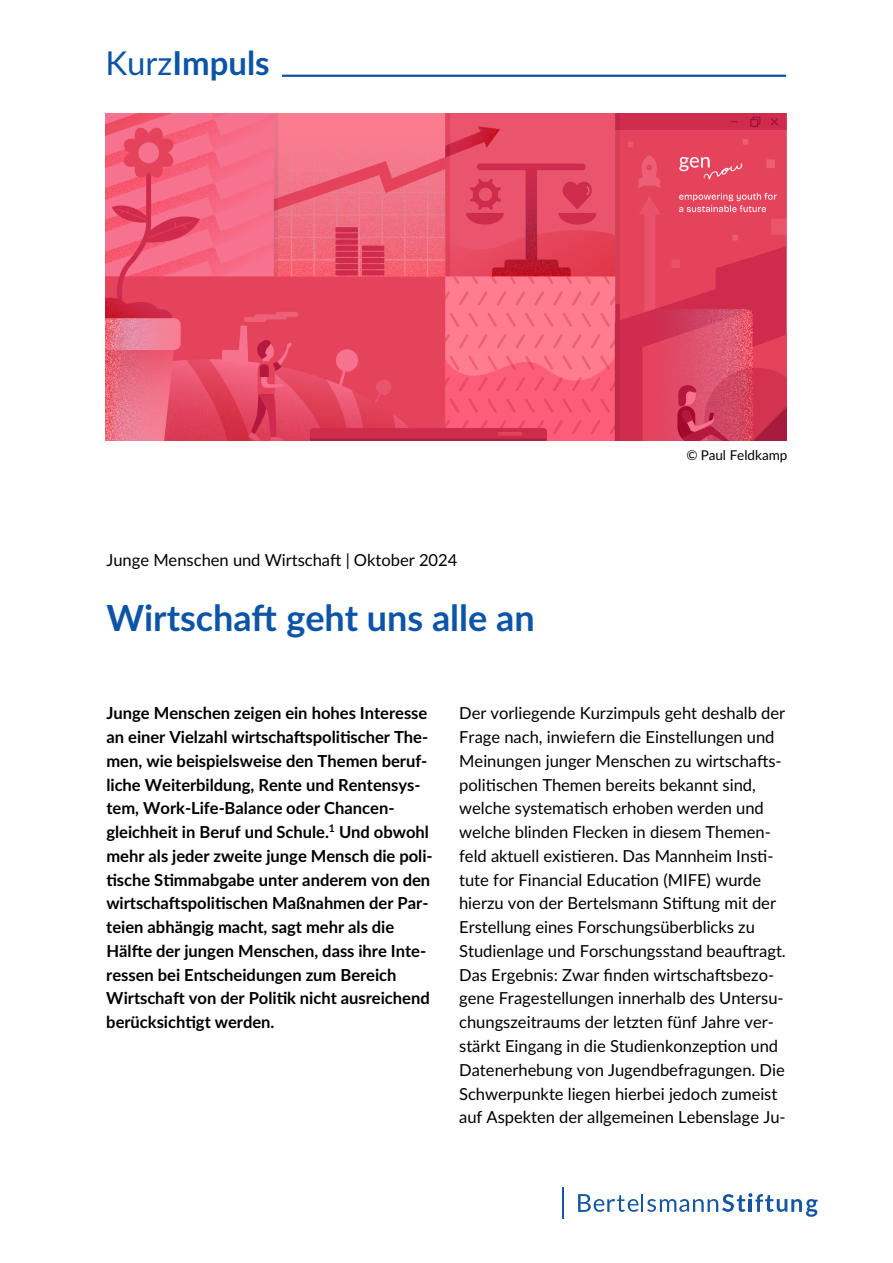
<style>
.page{position:relative;width:893px;height:1263px;background:#fff}
.page>*{position:absolute;margin:0;border:0;box-sizing:border-box;transform-origin:0 0}
.t1{font:700 36px "Lato";color:#0c55a6}
.t2{font:700 33px "Lato";color:#0c55a6}
.t3{font:16.5px/23.7px "Lato";color:#000}
.t4{font:700 16.5px/23.7px "Lato";color:#000}
.t5{font:13.5px "Lato";color:#000}
.s1{font-weight:400}
</style>
<div class="page">
<hr style="left:106px;top:75px;width:680px;height:2px;background:#0c55a6">
<div style="left:94px;top:37px;width:187px;height:77px;background:#fff"></div>
<hr style="left:562px;top:1187px;width:2px;height:32px;background:#1456a3">
<svg style="left:578px;top:1193px;width:240px;height:24px"></svg>
<img style="left:106px;top:114px;width:680px;height:326px">
<h2 class="t2" style="left:105px;top:39px;width:166px"><span class="s1">Kurz</span>Impuls</h2>
<p class="t3" style="left:106px;top:548px;width:352px">Junge Menschen und Wirtschaft | Oktober 2024</p>
<h1 class="t1" style="left:106px;top:591px;width:430px">Wirtschaft geht uns alle an</h1>
<p class="t5" style="left:686px;top:445px;width:102px">© Paul Feldkamp</p>
<p class="t4" style="left:106px;top:701px;width:328px">Junge Menschen zeigen ein hohes Interesse an einer Vielzahl wirtschaftspolitischer The&shy;men, wie beispielsweise den Themen beruf&shy;liche Weiterbildung, Rente und Rentensys&shy;tem, Work-Life-Balance oder Chancen&shy;gleichheit in Beruf und Schule.<sup>1</sup> Und obwohl mehr als jeder zweite junge Mensch die poli&shy;tische Stimmabgabe unter anderem von den wirtschaftspolitischen Maßnahmen der Par&shy;teien abhängig macht, sagt mehr als die Hälfte der jungen Menschen, dass ihre Inte&shy;ressen bei Entscheidungen zum Bereich Wirtschaft von der Politik nicht ausreichend berücksichtigt werden.</p>
<p class="t3" style="left:459px;top:701px;width:328px">Der vorliegende Kurzimpuls geht deshalb der Frage nach, inwiefern die Einstellungen und Meinungen junger Menschen zu wirtschafts&shy;politischen Themen bereits bekannt sind, welche systematisch erhoben werden und welche blinden Flecken in diesem Themen&shy;feld aktuell existieren. Das Mannheim Insti&shy;tute for Financial Education (MIFE) wurde hierzu von der Bertelsmann Stiftung mit der Erstellung eines Forschungsüberblicks zu Studienlage und Forschungsstand beauftragt.<br>Das Ergebnis: Zwar finden wirtschaftsbezo&shy;gene Fragestellungen innerhalb des Untersu&shy;chungszeitraums der letzten fünf Jahre ver&shy;stärkt Eingang in die Studienkonzeption und Datenerhebung von Jugendbefragungen. Die Schwerpunkte liegen hierbei jedoch zumeist auf Aspekten der allgemeinen Lebenslage Ju-</p>
</div>
